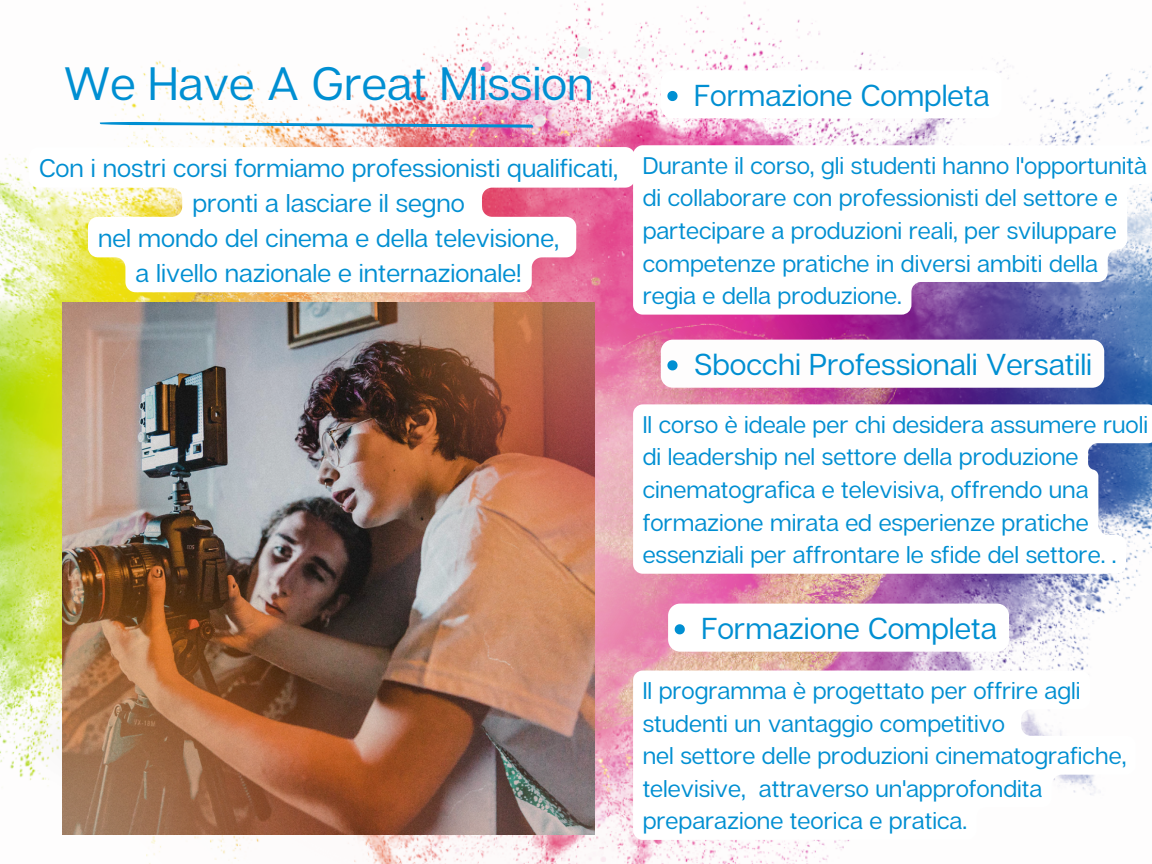
<style>
.page{position:relative;width:1152px;height:864px;background:#fff}
.page>*{position:absolute;margin:0;border:0;box-sizing:border-box;transform-origin:0 0}
.t1{font:46.65px "Articulat CF";color:#008fd2}
.t2{font:30.15px "Articulat CF";color:#008fd2}
.t3{font:25.5px "Articulat CF";color:#008fd2}
.t4{font:24px/32.7px "Articulat CF";color:#008fd2}
</style>
<div class="page">
<img style="left:454px;top:1px;width:698px;height:670px">
<img style="left:0;top:46px;width:968px;height:818px">
<img style="left:62px;top:303px;width:533px;height:532px">
<img style="left:99px;top:121px;width:435px;height:7px">
<svg style="left:633px;top:145px;width:519px;height:170px"></svg>
<svg style="left:633px;top:404px;width:519px;height:170px"></svg>
<svg style="left:633px;top:671px;width:468px;height:169px"></svg>
<svg style="left:29px;top:147px;width:606px;height:145px"></svg>
<svg style="left:661px;top:340px;width:443px;height:48px"></svg>
<svg style="left:661px;top:70px;width:341px;height:48px"></svg>
<svg style="left:668px;top:604px;width:341px;height:48px"></svg>
<h1 class="t1" style="left:64px;top:54px;width:531px">We Have A Great Mission</h1>
<p class="t3" style="left:39px;top:152px;width:581px">Con i nostri corsi formiamo professionisti qualificati,</p>
<p class="t3" style="left:192px;top:187px;width:274px">pronti a lasciare il segno</p>
<p class="t3" style="left:98px;top:222px;width:462px">nel mondo del cinema e della televisione,</p>
<p class="t3" style="left:136px;top:257px;width:387px">a livello nazionale e internazionale!</p>
<p class="t2" style="left:694px;top:76px;width:297px">Formazione Completa</p>
<p class="t4" style="left:643px;top:148px;width:506px">Durante il corso, gli studenti hanno l'opportunità di collaborare con professionisti del settore e partecipare a produzioni reali, per sviluppare competenze pratiche in diversi ambiti della regia e della produzione.</p>
<p class="t2" style="left:694px;top:345px;width:400px">Sbocchi Professionali Versatili</p>
<p class="t4" style="left:643px;top:407px;width:507px">Il corso è ideale per chi desidera assumere ruoli di leadership nel settore della produzione cinematografica e televisiva, offrendo una formazione mirata ed esperienze pratiche essenziali per affrontare le sfide del settore. .</p>
<p class="t2" style="left:701px;top:609px;width:297px">Formazione Completa</p>
<p class="t4" style="left:643px;top:674px;width:439px">Il programma è progettato per offrire agli studenti un vantaggio competitivo</p>
<p class="t4" style="left:643px;top:739px;width:485px">nel settore delle produzioni cinematografiche, televisive, attraverso un'approfondita preparazione teorica e pratica.</p>
</div>
